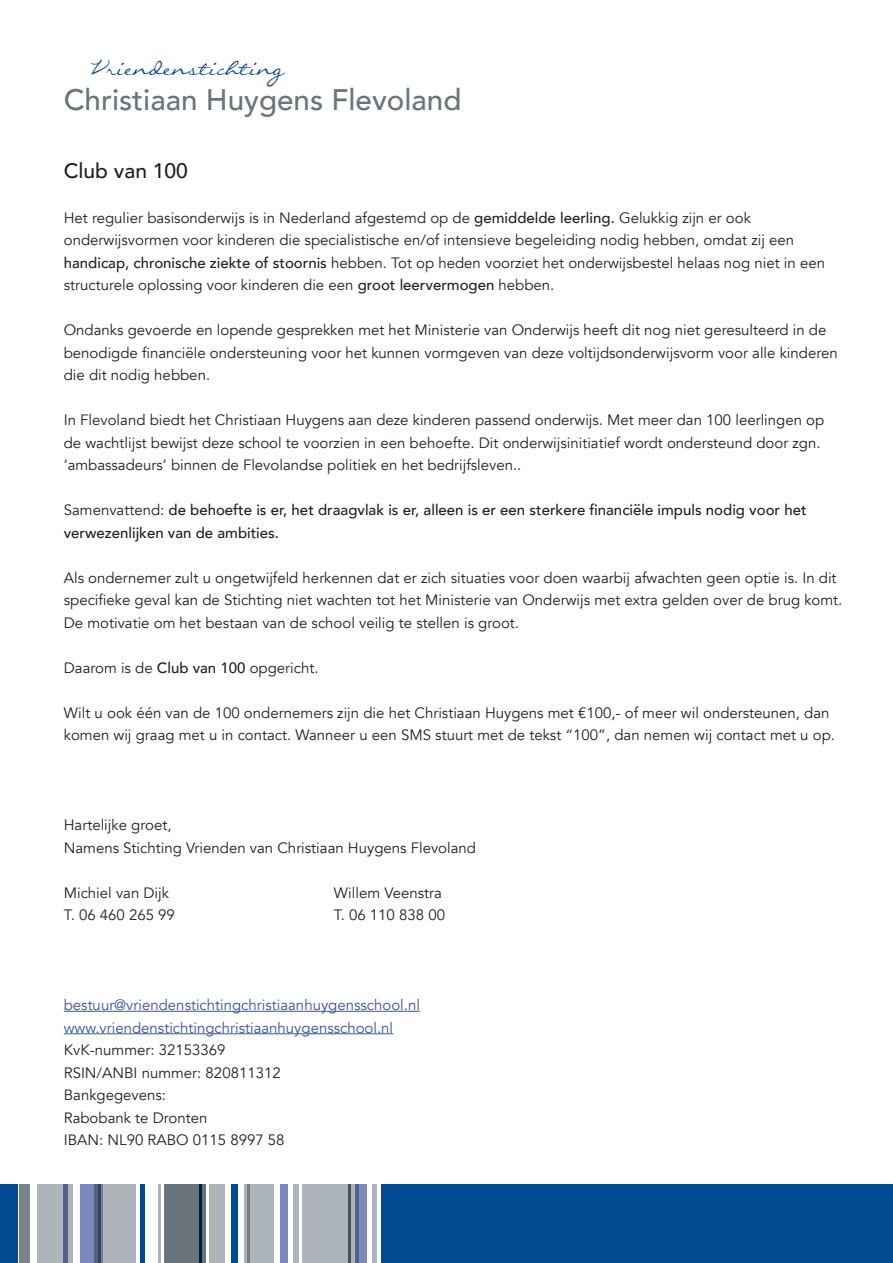
<style>
.page{position:relative;width:893px;height:1263px;background:#fff}
.page>*{position:absolute;margin:0;border:0;box-sizing:border-box;transform-origin:0 0}
.t1{font:500 29.55px "Avenir";color:#6a747b}
.t2{font:28.5px "Callie Hand";color:#014990}
.t3{font:500 21px "Avenir";color:#231f20}
.t4{font:15px/22.5px "Avenir";color:#231f20}
.t5{font:500 15px/22.5px "Avenir";color:#231f20}
.t6{font:15px/22.5px "Avenir";color:#3853a3}
.s1{font-weight:500}
.s2{font-weight:400}
</style>
<div class="page">
<hr style="left:64px;top:1011px;width:356px;height:1px;background:#3853a3">
<hr style="left:64px;top:1033px;width:329px;height:1px;background:#3853a3">
<div style="left:80px;top:1185px;width:21px;height:78px;background:#788bbc"></div>
<div style="left:0;top:1185px;width:17px;height:78px;background:#014990"></div>
<div style="left:20px;top:1185px;width:10px;height:78px;background:#778289"></div>
<div style="left:38px;top:1185px;width:35px;height:78px;background:#adb4ba"></div>
<div style="left:94px;top:1185px;width:41px;height:78px;background:#adb4ba"></div>
<div style="left:164px;top:1185px;width:42px;height:78px;background:#6a747b"></div>
<div style="left:209px;top:1185px;width:15px;height:78px;background:#adb4ba"></div>
<div style="left:231px;top:1185px;width:7px;height:78px;background:#014990"></div>
<div style="left:244px;top:1185px;width:30px;height:78px;background:#adb4ba"></div>
<div style="left:280px;top:1185px;width:7px;height:78px;background:#788bbc"></div>
<div style="left:294px;top:1185px;width:65px;height:78px;background:#adb4ba"></div>
<div style="left:63px;top:1185px;width:5px;height:78px;background:#516289"></div>
<svg style="left:99px;top:1185px;width:4px;height:78px"></svg>
<hr style="left:140px;top:1185px;width:4px;height:78px;background:#014990">
<div style="left:372px;top:1185px;width:5px;height:78px;background:#adb4ba"></div>
<svg style="left:355px;top:1185px;width:11px;height:78px"></svg>
<hr style="left:158px;top:1185px;width:3px;height:78px;background:#adb4ba">
<hr style="left:199px;top:1185px;width:3px;height:78px;background:#014990">
<hr style="left:348px;top:1185px;width:3px;height:78px;background:#6a747b">
<div style="left:382px;top:1185px;width:511px;height:78px;background:#014990"></div>
<hr style="left:299px;top:1185px;width:3px;height:78px;background:#fff">
<h2 class="t2" style="left:86px;top:58px;width:200px">Vriendenstichting</h2>
<h1 class="t1" style="left:64px;top:74px;width:399px">Christiaan Huygens Flevoland</h1>
<h3 class="t3" style="left:64px;top:152px;width:126px">Club van 100</h3>
<p class="t4" style="left:64px;top:206px;width:763px">Het regulier basisonderwijs is in Nederland afgestemd op de <span class="s1">gemiddelde leerling.</span> Gelukkig zijn er ook onderwijsvormen voor kinderen die specialistische en/of intensieve begeleiding nodig hebben, omdat zij een <span class="s1">handicap, chronische ziekte of stoornis</span> hebben. Tot op heden voorziet het onderwijsbestel helaas nog niet in een structurele oplossing voor kinderen die een <span class="s1">groot leervermogen</span> hebben.</p>
<p class="t4" style="left:64px;top:319px;width:775px">Ondanks gevoerde en lopende gesprekken met het Ministerie van Onderwijs heeft dit nog niet geresulteerd in de benodigde financiële ondersteuning voor het kunnen vormgeven van deze voltijdsonderwijsvorm voor alle kinderen die dit nodig hebben.</p>
<p class="t4" style="left:64px;top:409px;width:762px">In Flevoland biedt het Christiaan Huygens aan deze kinderen passend onderwijs. Met meer dan 100 leerlingen op de wachtlijst bewijst deze school te voorzien in een behoefte. Dit onderwijsinitiatief wordt ondersteund door zgn. ‘ambassadeurs’ binnen de Flevolandse politiek en het bedrijfsleven..</p>
<p class="t5" style="left:64px;top:498px;width:744px"><span class="s2">Samenvattend:</span> de behoefte is er, het draagvlak is er, alleen is er een sterkere financiële impuls nodig voor het verwezenlijken van de ambities.</p>
<p class="t4" style="left:64px;top:566px;width:780px">Als ondernemer zult u ongetwijfeld herkennen dat er zich situaties voor doen waarbij afwachten geen optie is. In dit specifieke geval kan de Stichting niet wachten tot het Ministerie van Onderwijs met extra gelden over de brug komt.<br>De motivatie om het bestaan van de school veilig te stellen is groot.</p>
<p class="t4" style="left:64px;top:656px;width:256px">Daarom is de <span class="s1">Club van 100</span> opgericht.</p>
<p class="t4" style="left:64px;top:701px;width:773px">Wilt u ook één van de 100 ondernemers zijn die het Christiaan Huygens met €100,- of meer wil ondersteunen, dan komen wij graag met u in contact. Wanneer u een SMS stuurt met de tekst “100”, dan nemen wij contact met u op.</p>
<p class="t4" style="left:64px;top:814px;width:414px">Hartelijke groet,<br>Namens Stichting Vrienden van Christiaan Huygens Flevoland</p>
<p class="t4" style="left:64px;top:881px;width:107px">Michiel van Dijk</p>
<p class="t4" style="left:334px;top:881px;width:110px">Willem Veenstra</p>
<p class="t4" style="left:64px;top:904px;width:113px">T. 06 460 265 99</p>
<p class="t4" style="left:334px;top:904px;width:113px">T. 06 110 838 00</p>
<p class="t6" style="left:64px;top:994px;width:358px">bestuur@vriendenstichtingchristiaanhuygensschool.nl www.vriendenstichtingchristiaanhuygensschool.nl</p>
<p class="t4" style="left:64px;top:1039px;width:222px">KvK-nummer: 32153369<br>RSIN/ANBI nummer: 820811312<br>Bankgegevens:<br>Rabobank te Dronten<br>IBAN: NL90 RABO 0115 8997 58</p>
</div>
